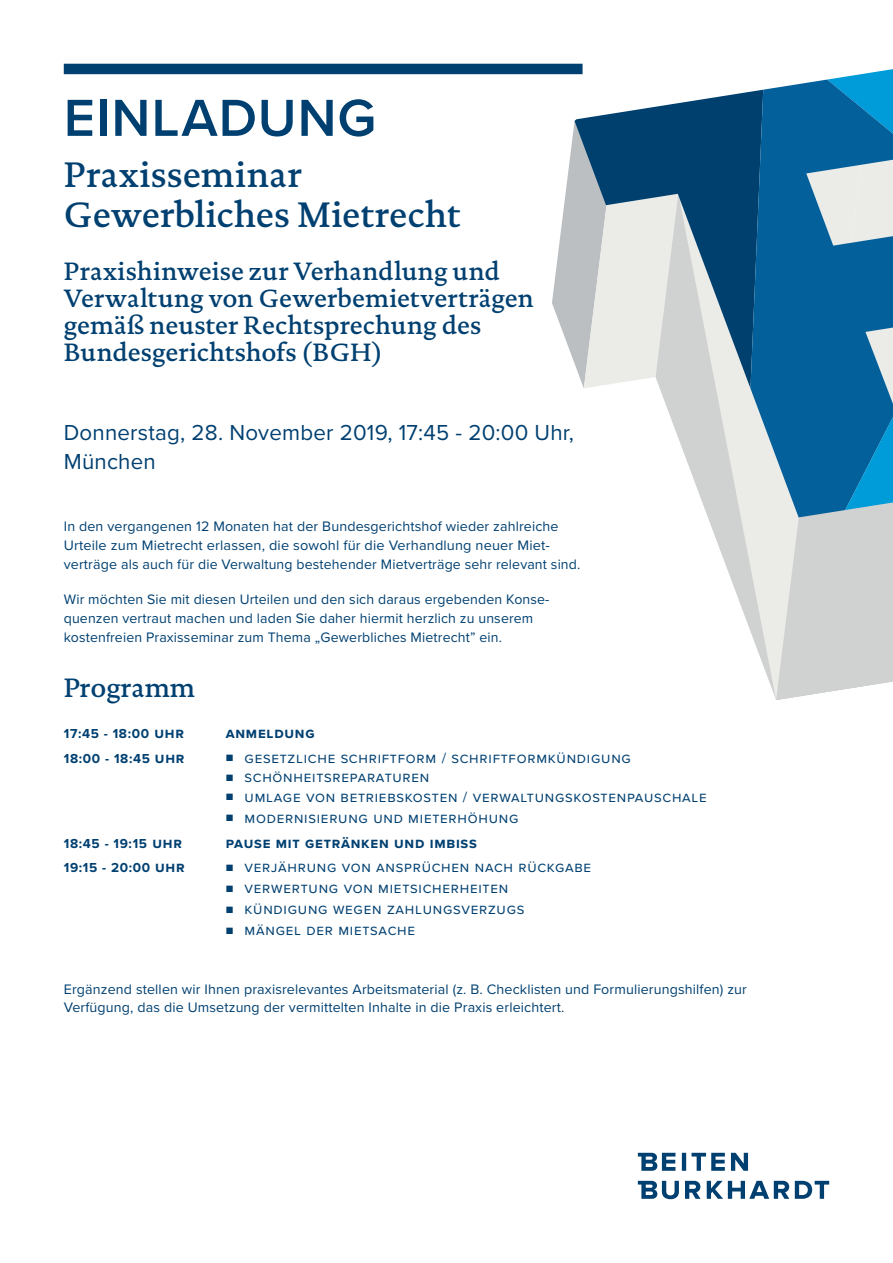
<style>
.page{position:relative;width:893px;height:1263px;background:#fff}
.page>*{position:absolute;margin:0;border:0;box-sizing:border-box;transform-origin:0 0}
.Headline_Proxima{font:600 54px "Proxima Nova";letter-spacing:.02em;color:#004071}
.Subline_Documenta{font:500 36px "DTL Documenta TOT";letter-spacing:.005em;color:#004071}
.Subline_Documenta_2{font:500 27px "DTL Documenta TOT";color:#004071}
.Subline_Documenta-2{font:500 25.5px/27px "DTL Documenta TOT";color:#004071}
.Subline_Proxima{font:22.5px/28.5px "Proxima Nova";letter-spacing:.01em;color:#004071}
.Fließtext_Agenda{font:15px "Proxima Nova";letter-spacing:.05em;color:#004071}
.Aufzählung_schwarz_9{font:700 15px "Proxima Nova";letter-spacing:.05em;color:#004071}
.Subline_Proxima-2{font:14.25px/18.8px "Proxima Nova";letter-spacing:.01em;color:#004071}
.Subline_Documenta_2-2{font:14.25px/18.8px "Proxima Nova";letter-spacing:.01em;color:#004071}
.Aufzählung_schwarz_9-2{font:700 13.5px "Proxima Nova";letter-spacing:.05em;color:#004071}
.Fließtext_Agenda-2{font:700 13.5px "Proxima Nova";letter-spacing:.05em;color:#004071}
.s1{font-size:15px}
.s2{font-family:"Segoe UI";font-weight:600;font-size:9px}
</style>
<div class="page">
<svg style="left:638px;top:1153px;width:110px;height:18px"></svg>
<svg style="left:638px;top:1181px;width:191px;height:18px"></svg>
<svg style="left:552px;top:127px;width:22px;height:235px"></svg>
<svg style="left:659px;top:388px;width:19px;height:49px"></svg>
<svg style="left:678px;top:388px;width:98px;height:311px"></svg>
<svg style="left:574px;top:91px;width:176px;height:297px;background:#829db0"></svg>
<svg style="left:750px;top:87px;width:26px;height:430px;background:#397aa4"></svg>
<svg style="left:776px;top:69px;width:117px;height:631px;background:#5b96b7"></svg>
<div style="left:64px;top:64px;width:519px;height:10px;background:#004071"></div>
<p class="Headline_Proxima" style="left:64px;top:78px;width:314px">EINLADUNG</p>
<p class="Subline_Documenta" style="left:64px;top:153px;width:240px">Praxisseminar</p>
<p class="Subline_Documenta" style="left:64px;top:193px;width:398px">Gewerbliches Mietrecht</p>
<p class="Subline_Documenta-2" style="left:64px;top:257px;width:472px">Praxishinweise zur Verhandlung und<br>Verwaltung von Gewerbemietverträgen gemäß neuster Rechtsprechung des</p>
<p class="Subline_Documenta-2" style="left:64px;top:338px;width:320px">Bundesgerichtshofs (BGH)</p>
<p class="Subline_Proxima" style="left:64px;top:418px;width:511px">Donnerstag, 28. November 2019, 17:45 - 20:00 Uhr,<br>München</p>
<p class="Subline_Proxima-2" style="left:64px;top:516px;width:518px">In den vergangenen 12 Monaten hat der Bundesgerichtshof wieder zahlreiche<br>Urteile zum Mietrecht erlassen, die sowohl für die Verhandlung neuer Miet&shy;verträge als auch für die Verwaltung bestehender Mietverträge sehr relevant sind.</p>
<p class="Subline_Documenta_2-2" style="left:64px;top:590px;width:487px">Wir möchten Sie mit diesen Urteilen und den sich daraus ergebenden Konse&shy;quenzen vertraut machen und laden Sie daher hiermit herzlich zu unserem</p>
<p class="Subline_Documenta_2-2" style="left:64px;top:627px;width:440px">kostenfreien Praxisseminar zum Thema „Gewerbliches Mietrecht” ein.</p>
<p class="Subline_Documenta_2" style="left:64px;top:671px;width:133px">Programm</p>
<p class="Aufzählung_schwarz_9-2" style="left:64px;top:723px;width:122px">17:45 - 18:00 <span class="s1">uhr</span></p>
<p class="Aufzählung_schwarz_9" style="left:226px;top:722px;width:90px">anmeldung</p>
<p class="Fließtext_Agenda-2" style="left:64px;top:748px;width:122px">18:00 - 18:45 <span class="s1">uhr</span></p>
<p class="Fließtext_Agenda" style="left:226px;top:746px;width:407px"><span class="s2">■</span> gesetzliche schriftform / schriftformkündigung</p>
<p class="Fließtext_Agenda" style="left:226px;top:766px;width:205px"><span class="s2">■</span> schönheitsreparaturen</p>
<p class="Fließtext_Agenda" style="left:226px;top:785px;width:483px"><span class="s2">■</span> umlage von betriebskosten / verwaltungskostenpauschale</p>
<p class="Fließtext_Agenda" style="left:226px;top:806px;width:294px"><span class="s2">■</span> modernisierung und mieterhöhung</p>
<p class="Aufzählung_schwarz_9-2" style="left:64px;top:833px;width:120px">18:45 - 19:15 <span class="s1">uhr</span></p>
<p class="Aufzählung_schwarz_9" style="left:226px;top:832px;width:253px">pause mit getränken und imbiss</p>
<p class="Fließtext_Agenda-2" style="left:64px;top:858px;width:122px">19:15 - 20:00 <span class="s1">uhr</span></p>
<p class="Fließtext_Agenda" style="left:226px;top:856px;width:367px"><span class="s2">■</span> verjährung von ansprüchen nach rückgabe</p>
<p class="Fließtext_Agenda" style="left:226px;top:877px;width:284px"><span class="s2">■</span> verwertung von mietsicherheiten</p>
<p class="Fließtext_Agenda" style="left:226px;top:898px;width:300px"><span class="s2">■</span> kündigung wegen zahlungsverzugs</p>
<p class="Fließtext_Agenda" style="left:226px;top:919px;width:191px"><span class="s2">■</span> mängel der mietsache</p>
<p class="Subline_Proxima-2" style="left:64px;top:979px;width:685px">Ergänzend stellen wir Ihnen praxisrelevantes Arbeitsmaterial (z. B. Checklisten und Formulierungshilfen) zur<br>Verfügung, das die Umsetzung der vermittelten Inhalte in die Praxis erleichtert.</p>
</div>
